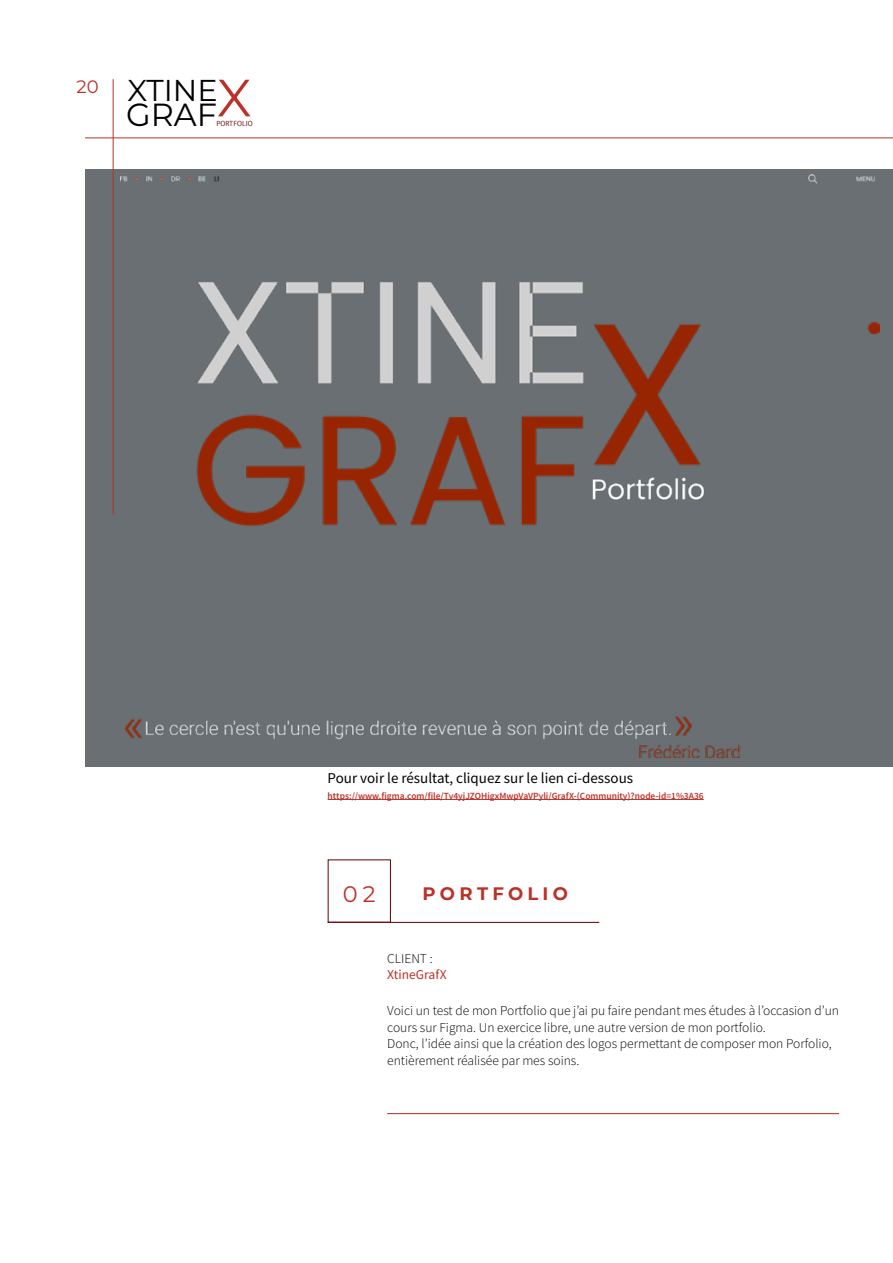
<style>
.page{position:relative;width:893px;height:1263px;background:#fff}
.page>*{position:absolute;margin:0;border:0;box-sizing:border-box;transform-origin:0 0}
.t1{font:31.95px "Montserrat";color:#000}
.t2{font:30.15px "Montserrat";color:#000}
.t3{font:22.5px "Montserrat";color:#bc3027}
.t4{font:700 18px "Montserrat";letter-spacing:.235em;color:#bc3027}
.t5{font:18px "Montserrat";color:#bc3027}
.t6{font:15px "Source Sans Pro";color:#000}
.t7{font:300 13.5px/16.5px "Source Sans Pro";color:#000}
.t8{font:13.5px "Source Sans Pro";color:#bc3027}
.t9{font:600 9.45px "Source Sans Pro";color:#bc3027}
.t10{font:7.2px "PT Sans";color:#6a0f11}
</style>
<div class="page">
<div style="left:85px;top:169px;width:808px;height:597px;background:#696f72"></div>
<img style="left:121px;top:175px;width:758px;height:583px">
<hr style="left:328px;top:922px;width:271px;height:1px;background:#6a0f11">
<hr style="left:328px;top:799px;width:376px;height:1px;background:#bc3027">
<hr style="left:387px;top:1113px;width:452px;height:1px;background:#bc3027">
<hr style="left:85px;top:137px;width:808px;height:1px;background:#bc3027">
<hr style="left:113px;top:79px;width:1px;height:435px;background:#bc3027">
<h3 class="t5" style="left:77px;top:75px;width:24px">20</h3>
<h2 class="t2" style="left:128px;top:70px;width:92px">XTINE</h2>
<h1 class="t1" style="left:126px;top:93px;width:127px">GRAF<sup>X</sup></h1>
<p class="t10" style="left:217px;top:118px;width:38px">PORTFOLIO</p>
<p class="t6" style="left:328px;top:768px;width:307px">Pour voir le résultat, cliquez sur le lien ci-dessous</p>
<p class="t9" style="left:328px;top:789px;width:378px">https://www.figma.com/file/Tv4yjJZOHigxMwpVaVPyli/GrafX-(Community)?node-id=1%3A36</p>
<h3 class="t3" style="left:343px;top:879px;width:34px">02</h3>
<h3 class="t4" style="left:422px;top:880px;width:147px">PORTFOLIO</h3>
<p class="t7" style="left:387px;top:950px;width:47px">CLIENT :</p>
<p class="t8" style="left:387px;top:966px;width:61px">XtineGrafX</p>
<p class="t7" style="left:387px;top:1002px;width:453px">Voici un test de mon Portfolio que j’ai pu faire pendant mes études à l’occasion d’un cours sur Figma. Un exercice libre, une autre version de mon portfolio.<br>Donc, l’idée ainsi que la création des logos permettant de composer mon Porfolio, entièrement réalisée par mes soins.</p>
</div>
